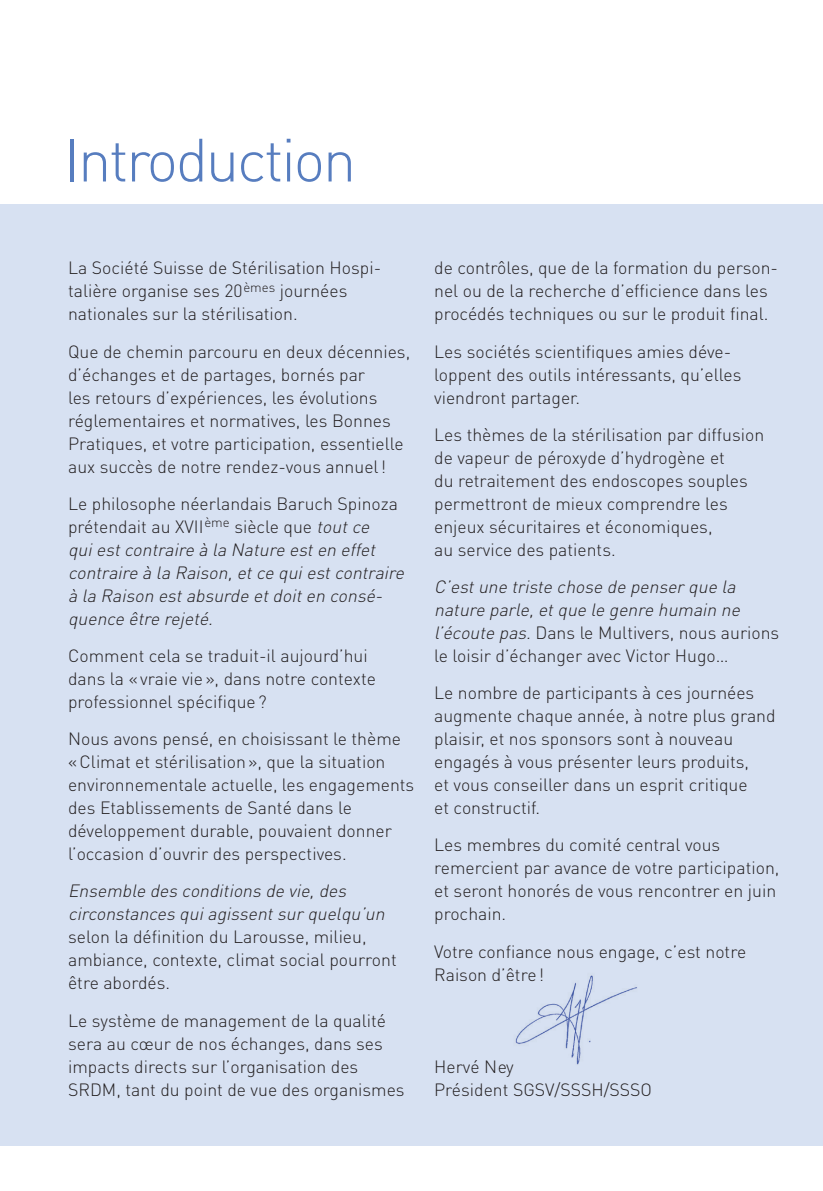
<style>
.page{position:relative;width:823px;height:1191px;background:#fff}
.page>*{position:absolute;margin:0;border:0;box-sizing:border-box;transform-origin:0 0}
.t1{font:300 60px "DIN Pro";letter-spacing:-.04em;color:#577dbf}
.t2{font:300 17.6px/23px "DIN Pro";color:#231f20}
.t3{font:italic 300 17.6px/23px "DIN Pro";color:#231f20}
.s1{font-style:normal}
</style>
<div class="page">
<div style="left:0;top:204px;width:822px;height:941px;background:#d7e1f2"></div>
<img style="left:515px;top:975px;width:122px;height:90px">
<h1 class="t1" style="left:64px;top:119px;width:294px">Introduction</h1>
<p class="t2" style="left:68px;top:256px;width:314px">La Société Suisse de Stérilisation Hospi&shy;talière organise ses 20<sup>èmes</sup> journées nationales sur la stérilisation.</p>
<p class="t2" style="left:68px;top:339px;width:343px">Que de chemin parcouru en deux décennies, d’échanges et de partages, bornés par<br>les retours d’expériences, les évolutions réglementaires et normatives, les Bonnes Pratiques, et votre participation, essentielle aux succès de notre rendez-vous annuel!</p>
<p class="t3" style="left:68px;top:491px;width:341px"><span class="s1">Le philosophe néerlandais Baruch Spinoza prétendait au XVII</span><sup>ème</sup> <span class="s1">siècle que</span> toutce quiestcontraire à la Nature esten effet contraire à la Raison,etce quiestcontraire à la Raison estabsurde etdoiten consé&shy;quence être rejeté.</p>
<p class="t2" style="left:68px;top:643px;width:309px">Comment cela se traduit-il aujourd’hui dans la «vraie vie», dans notre contexte professionnel spécifique?</p>
<p class="t2" style="left:68px;top:726px;width:347px">Nous avons pensé, en choisissant le thème «Climat et stérilisation», que la situation environnementale actuelle, les engagements des Etablissements de Santé dans le développement durable, pouvaient donner l’occasion d’ouvrir des perspectives.</p>
<p class="t3" style="left:68px;top:879px;width:322px">Ensemble des conditions de vie,des circonstances quiagissentsurquelqu’un</p>
<p class="t2" style="left:68px;top:925px;width:330px">selon la définition du Larousse, milieu, ambiance, contexte, climat social pourront être abordés.</p>
<p class="t2" style="left:68px;top:1008px;width:338px">Le système de management de la qualité sera au cœur de nos échanges, dans ses impacts directs sur l’organisation des SRDM, tant du point de vue des organismes</p>
<p class="t2" style="left:434px;top:256px;width:345px">de contrôles, que de la formation du person&shy;nel ou de la recherche d’efficience dans les procédés techniques ou sur le produit final.</p>
<p class="t2" style="left:434px;top:339px;width:308px">Les sociétés scientifiques amies déve&shy;loppent des outils intéressants, qu’elles viendront partager.</p>
<p class="t2" style="left:434px;top:422px;width:331px">Les thèmes de la stérilisation par diffusion de vapeur de péroxyde d’hydrogène et<br>du retraitement des endoscopes souples permettront de mieux comprendre les enjeux sécuritaires et économiques,<br>au service des patients.</p>
<p class="t3" style="left:434px;top:574px;width:346px">C’estune triste chose de penserque la nature parle,etque le genre humain ne l’écoute pas.<span class="s1">Dans le Multivers, nous aurions le loisir d’échanger avec Victor Hugo…</span></p>
<p class="t2" style="left:434px;top:680px;width:343px">Le nombre de participants à ces journées augmente chaque année, à notre plus grand plaisir, et nos sponsors sont à nouveau engagés à vous présenter leurs produits,<br>et vous conseiller dans un esprit critique<br>et constructif.</p>
<p class="t2" style="left:434px;top:833px;width:346px">Les membres du comité central vous remercient par avance de votre participation, et seront honorés de vous rencontrer en juin prochain.</p>
<p class="t2" style="left:434px;top:939px;width:313px">Votre confiance nous engage, c’est notre<br>Raison d’être!</p>
<p class="t2" style="left:434px;top:1054px;width:219px">Hervé Ney<br>Président SGSV/SSSH/SSSO</p>
</div>
